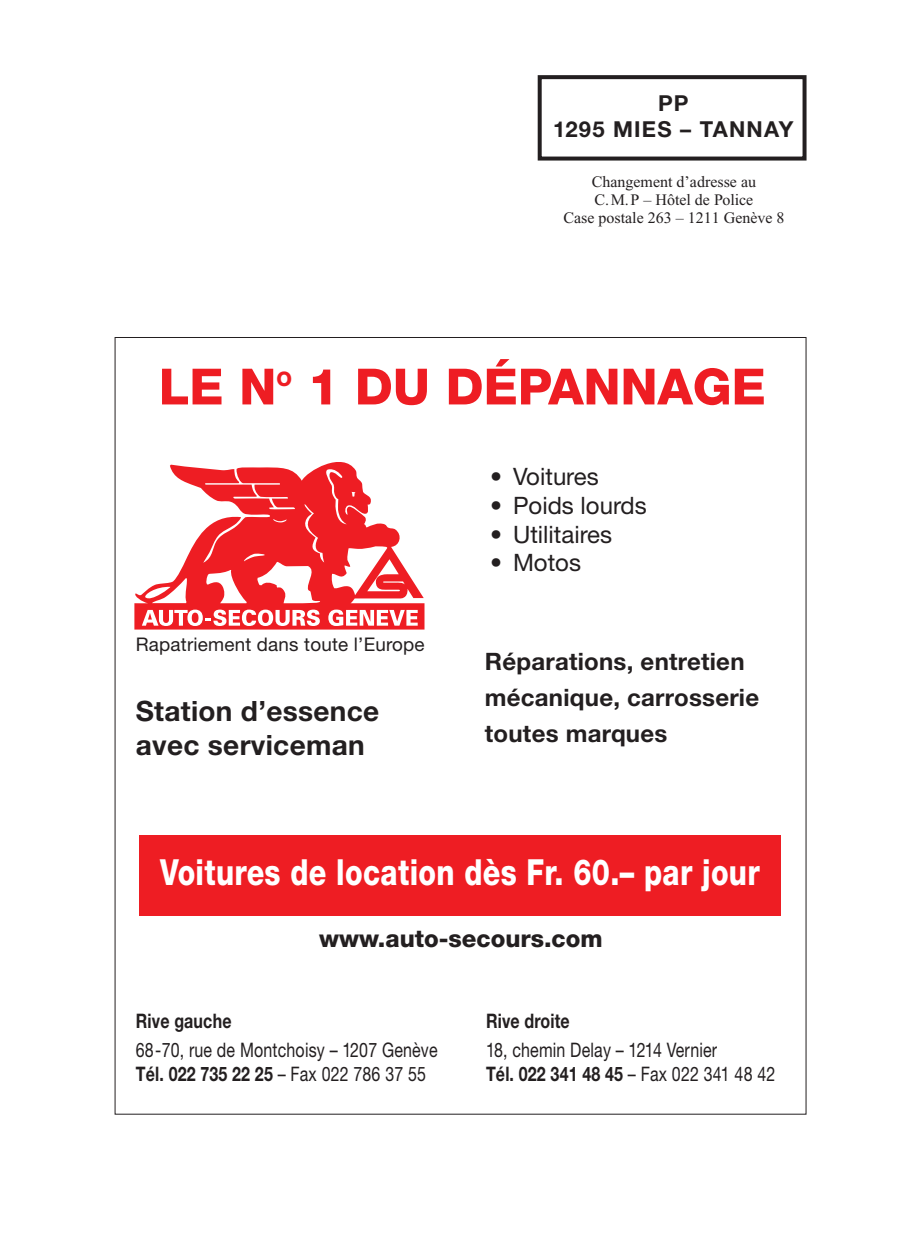
<style>
.page{position:relative;width:899px;height:1248px;background:#fff}
.page>*{position:absolute;margin:0;border:0;box-sizing:border-box;transform-origin:0 0}
.t1{font:800 50px "Helvetica Neue";color:#ee1d23}
.t2{font:800 36px "Helvetica Neue";letter-spacing:.01em;color:#fff;scale:.8 1}
.t3{font:700 28px/33.6px "Helvetica Neue";letter-spacing:.01em;color:#231f20}
.t4{font:700 24px/36px "Helvetica Neue";letter-spacing:.01em;color:#231f20}
.t5{font:24px "Helvetica Neue";color:#231f20}
.t6{font:800 24px "Helvetica Neue";color:#231f20}
.t7{font:700 22px/26px "Helvetica Neue";letter-spacing:.055em;color:#231f20;text-align:center}
.t8{font:20px/24px "Helvetica Neue";letter-spacing:.01em;color:#231f20;scale:.8 1}
.t9{font:700 20px "Helvetica Neue";letter-spacing:.01em;color:#231f20;scale:.8 1}
.t10{font:800 20px "Helvetica Neue";color:#ee1d23}
.t11{font:18.8px "Helvetica Neue";letter-spacing:.01em;color:#231f20}
.t12{font:16px/18px "Times New Roman";color:#231f20;text-align:center}
.s1{font-weight:700}
</style>
<div class="page">
<div style="left:537px;top:75px;width:269px;height:85px;border:4px solid #231f20"></div>
<div style="left:552px;top:95px;width:242px;height:61px;background:#fff"></div>
<svg style="left:134px;top:462px;width:290px;height:167px;fill:#ee1d23"></svg>
<svg style="left:142px;top:609px;width:178px;height:17px"></svg>
<svg style="left:328px;top:609px;width:90px;height:17px"></svg>
<div style="left:139px;top:834px;width:641px;height:81px;background:#ee1d23"></div>
<p class="t7" style="left:553px;top:92px;width:242px">PP<br>1295 MIES – TANNAY</p>
<p class="t12" style="left:563px;top:174px;width:223px">Changement d’adresse au<br>C.M.P – Hôtel de Police<br>Case postale 263 – 1211 Genève 8</p>
<h1 class="t1" style="left:159px;top:369px;width:119px">LE N</h1>
<p class="t10" style="left:276px;top:372px;width:17px">O</p>
<h1 class="t1" style="left:308px;top:369px;width:460px">1 DU DÉPANNAGE</h1>
<p class="t5" style="left:490px;top:468px;width:110px">• Voitures</p>
<p class="t5" style="left:490px;top:496px;width:158px">• Poids lourds</p>
<p class="t5" style="left:490px;top:525px;width:123px">• Utilitaires</p>
<p class="t5" style="left:490px;top:554px;width:92px">• Motos</p>
<p class="t11" style="left:136px;top:638px;width:290px">Rapatriement dans toute l’Europe</p>
<h3 class="t3" style="left:136px;top:696px;width:245px">Station d’essence avec serviceman</h3>
<p class="t4" style="left:485px;top:646px;width:276px">Réparations, entretien mécanique, carrosserie toutes marques</p>
<h2 class="t2" style="left:160px;top:859px;width:751px">Voitures de location dès Fr. 60.– par jour</h2>
<p class="t6" style="left:319px;top:930px;width:285px">www.auto-secours.com</p>
<p class="t9" style="left:136px;top:1013px;width:121px">Rive gauche</p>
<p class="t8" style="left:136px;top:1040px;width:379px">68-70, rue de Montchoisy – 1207 Genève<br><span class="s1">Tél. 022 735 22 25</span> – Fax 022 786 37 55</p>
<p class="t9" style="left:486px;top:1013px;width:106px">Rive droite</p>
<p class="t8" style="left:486px;top:1040px;width:363px">18, chemin Delay – 1214 Vernier<br><span class="s1">Tél. 022 341 48 45</span> – Fax 022 341 48 42</p>
</div>
